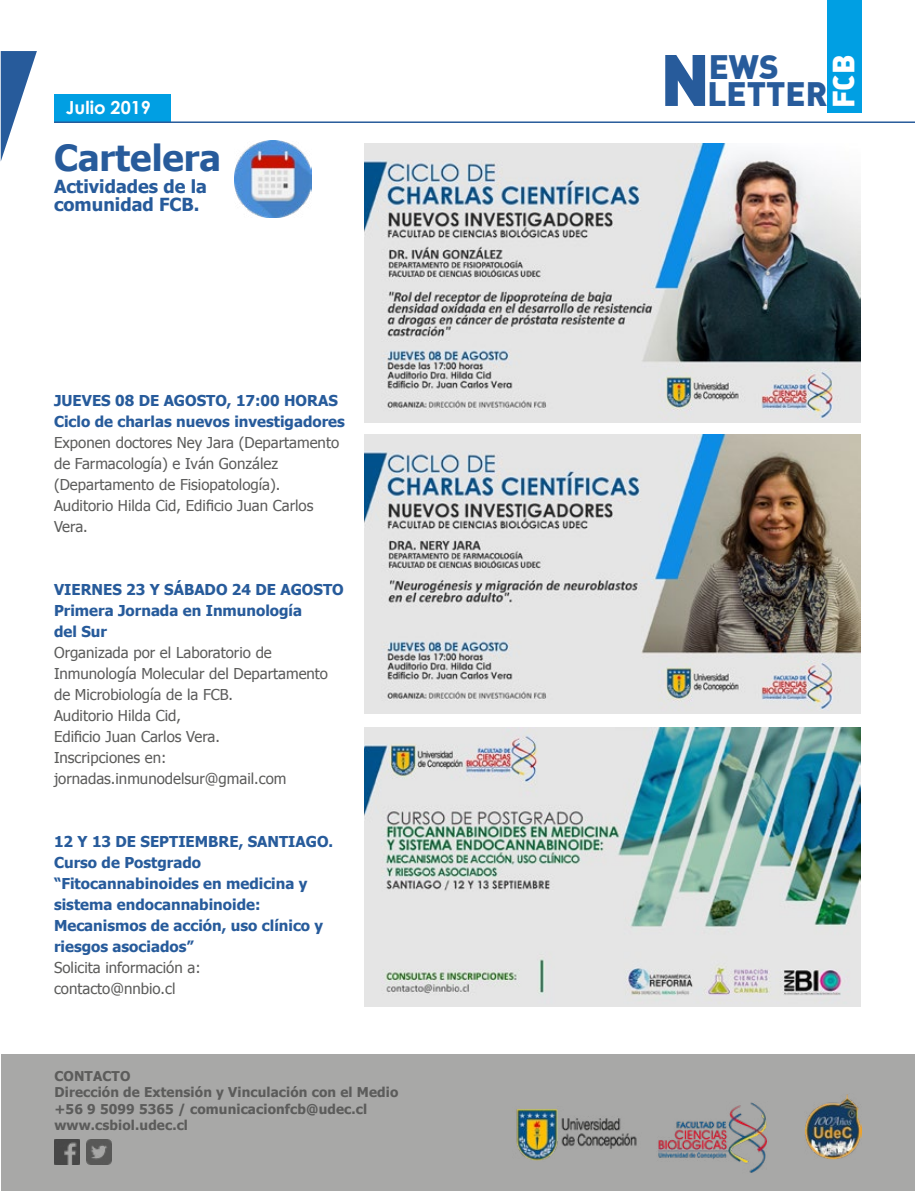
<style>
.page{position:relative;width:915px;height:1191px;background:#fff}
.page>*{position:absolute;margin:0;border:0;box-sizing:border-box;transform-origin:0 0}
.t1{font:700 36px "Tahoma";color:#275b9b}
.t2{font:900 33.15px/27.2px "DIN Alternate";color:#275b9b}
.t3{font:900 30px "DIN Alternate";color:#fff}
.t4{font:700 18px/18px "Tahoma";color:#275b9b}
.t5{font:700 18px "Century Gothic";color:#fff}
.t6{font:15px/21px "Tahoma";color:#5c5c5b}
.t7{font:700 15px/21px "Tahoma";color:#275b9b}
.t8{font:700 13.5px/16.2px "Tahoma";letter-spacing:.01em;color:#5c5c5b}
.s1{font-size:71.55px}
</style>
<div class="page">
<div style="left:54px;top:94px;width:116px;height:28px;background:#009fe3"></div>
<div style="left:827px;top:0;width:34px;height:113px;background:#009fe3"></div>
<svg style="left:1px;top:51px;width:36px;height:110px"></svg>
<hr style="left:54px;top:121px;width:860px;height:2px;background:#275b9b">
<div style="left:1px;top:1055px;width:913px;height:136px;background:#a8a8a7"></div>
<img style="left:658px;top:1102px;width:109px;height:71px">
<img style="left:516px;top:1109px;width:121px;height:52px">
<img style="left:805px;top:1094px;width:56px;height:65px">
<img style="left:54px;top:1139px;width:25px;height:25px">
<img style="left:86px;top:1139px;width:25px;height:25px">
<img style="left:365px;top:144px;width:495px;height:278px">
<img style="left:365px;top:435px;width:495px;height:278px">
<img style="left:365px;top:727px;width:495px;height:279px">
<img style="left:234px;top:140px;width:77px;height:77px">
<p class="t5" style="left:66px;top:94px;width:86px">Julio 2019</p>
<h1 class="t1" style="left:54px;top:133px;width:169px">Cartelera</h1>
<p class="t4" style="left:54px;top:178px;width:154px">Actividades de la comunidad FCB.</p>
<p class="t7" style="left:54px;top:390px;width:292px">JUEVES 08 DE AGOSTO, 17:00 HORAS<br>Ciclo de charlas nuevos investigadores</p>
<p class="t6" style="left:54px;top:433px;width:286px">Exponen doctores Ney Jara (Departamento de Farmacología) e Iván González (Departamento de Fisiopatología).<br>Auditorio Hilda Cid, Edificio Juan Carlos<br>Vera.</p>
<p class="t7" style="left:54px;top:579px;width:291px">VIERNES 23 Y SÁBADO 24 DE AGOSTO<br>Primera Jornada en Inmunología<br>del Sur</p>
<p class="t6" style="left:54px;top:643px;width:275px">Organizada por el Laboratorio de<br>Inmunología Molecular del Departamento de Microbiología de la FCB.<br>Auditorio Hilda Cid,<br>Edificio Juan Carlos Vera.<br>Inscripciones en: jornadas.inmunodelsur@gmail.com</p>
<p class="t7" style="left:54px;top:831px;width:280px">12 Y 13 DE SEPTIEMBRE, SANTIAGO.<br>Curso de Postgrado “Fitocannabinoides en medicina y sistema endocannabinoide:<br>Mecanismos de acción, uso clínico y riesgos asociados”</p>
<p class="t6" style="left:54px;top:958px;width:148px">Solicita información a: contacto@nnbio.cl</p>
<p class="t8" style="left:54px;top:1068px;width:345px">CONTACTO<br>Dirección de Extensión y Vinculación con el Medio +56 9 5099 5365 / comunicacionfcb@udec.cl www.csbiol.udec.cl</p>
<h2 class="t2" style="left:707px;top:52px;width:121px;text-indent:-47px"><span class="s1">N</span>EWS<br>LETTER</h2>
<h3 class="t3" style="left:823px;top:108px;width:55px;rotate:-90deg">FCB</h3>
</div>
